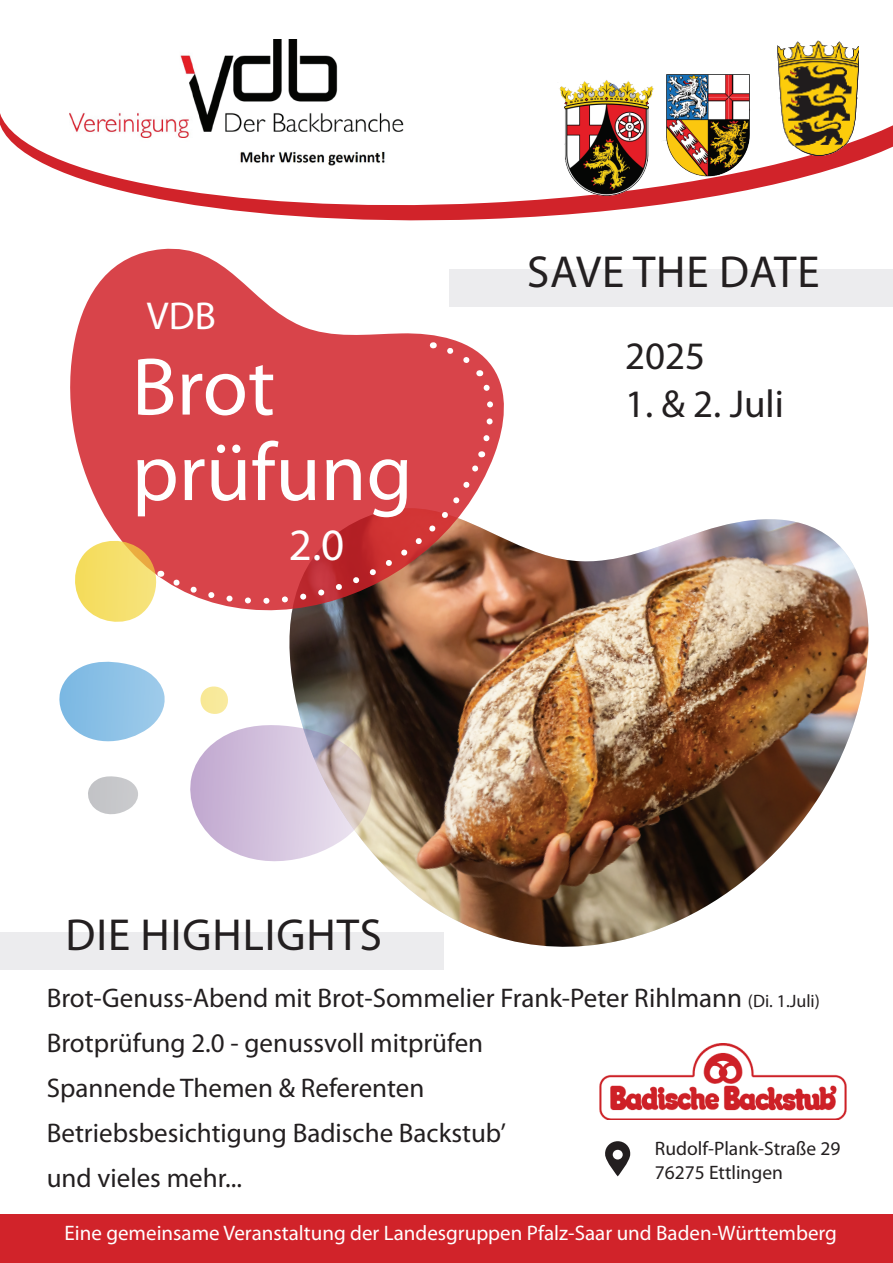
<style>
.page{position:relative;width:893px;height:1263px;background:#fff}
.page>*{position:absolute;margin:0;border:0;box-sizing:border-box;transform-origin:0 0}
.t1{font:82.5px/85.5px "Myriad Pro";color:#fff}
.t2{font:45px "Myriad Pro";letter-spacing:.02em;color:#231f20}
.t3{font:45px "Myriad Pro";color:#fff}
.t4{font:39px "Myriad Pro";color:#231f20}
.t5{font:39px "Myriad Pro";color:#fff}
.t6{font:27px/45px "Myriad Pro";color:#231f20}
.t7{font:21px "Myriad Pro";color:#fff}
.t8{font:19.5px/23.4px "Myriad Pro";color:#231f20}
.s1{font-size:18px}
</style>
<div class="page">
<div style="left:450px;top:269px;width:443px;height:37px;background:#ececee"></div>
<div style="left:0;top:932px;width:443px;height:37px;background:#ececee"></div>
<svg style="left:605px;top:1141px;width:25px;height:35px"></svg>
<img style="left:289px;top:519px;width:580px;height:441px">
<svg style="left:70px;top:248px;width:435px;height:364px;fill:#d8444a"></svg>
<svg style="left:190px;top:723px;width:185px;height:149px"></svg>
<svg style="left:59px;top:661px;width:106px;height:81px"></svg>
<svg style="left:88px;top:776px;width:50px;height:39px"></svg>
<svg style="left:200px;top:686px;width:28px;height:28px"></svg>
<svg style="left:168px;top:455px;width:318px;height:178px"></svg>
<svg style="left:71px;top:537px;width:91px;height:85px"></svg>
<svg style="left:433px;top:340px;width:59px;height:117px"></svg>
<img style="left:180px;top:40px;width:158px;height:68px">
<svg style="left:0;top:108px;width:893px;height:113px"></svg>
<img style="left:765px;top:40px;width:94px;height:118px">
<img style="left:533px;top:80px;width:133px;height:123px">
<img style="left:650px;top:74px;width:111px;height:111px">
<img style="left:600px;top:1044px;width:247px;height:76px">
<div style="left:0;top:1214px;width:893px;height:49px;background:#d1232a"></div>
<h3 class="t5" style="left:147px;top:292px;width:70px">VDB</h3>
<h1 class="t1" style="left:132px;top:343px;width:282px">Brot prüfung</h1>
<h2 class="t3" style="left:289px;top:517px;width:57px">2.0</h2>
<h2 class="t2" style="left:527px;top:244px;width:294px">Save the date</h2>
<h3 class="t4" style="left:625px;top:332px;width:82px">2025</h3>
<h3 class="t4" style="left:625px;top:380px;width:160px">1. &amp; 2. Juli</h3>
<h2 class="t2" style="left:65px;top:907px;width:318px">Die highlights</h2>
<p class="t6" style="left:47px;top:975px;width:775px">Brot-Genuss-Abend mit Brot-Sommelier Frank-Peter Rihlmann <span class="s1">(Di. 1.Juli)<br></span>Brotprüfung 2.0 - genussvoll mitprüfen<br>Spannende Themen &amp; Referenten<br>Betriebsbesichtigung Badische Backstub’<br>und vieles mehr...</p>
<p class="t7" style="left:64px;top:1220px;width:774px">Eine gemeinsame Veranstaltung der Landesgruppen Pfalz-Saar und Baden-Württemberg</p>
<p class="t8" style="left:655px;top:1136px;width:187px">Rudolf-Plank-Straße 29<br>76275 Ettlingen</p>
</div>
